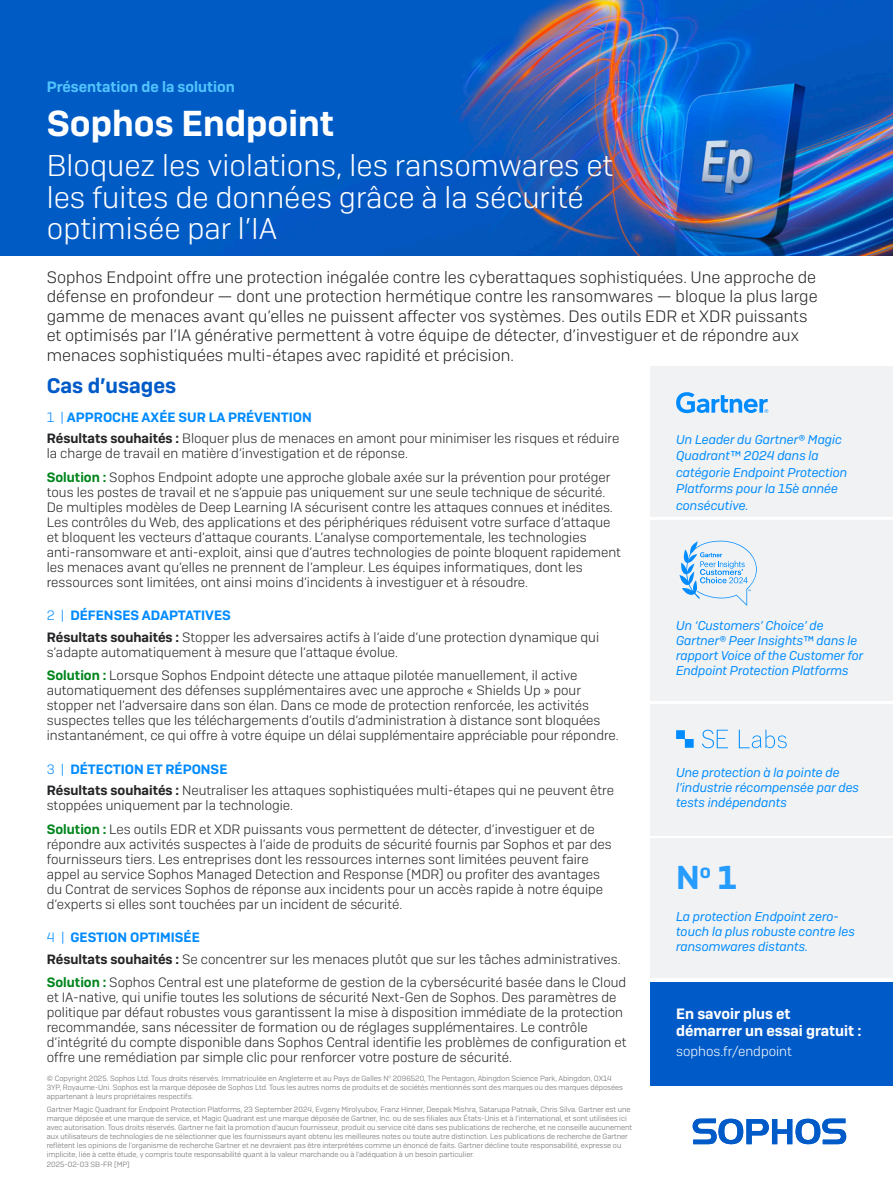
<style>
.page{position:relative;width:893px;height:1191px;background:#fff}
.page>*{position:absolute;margin:0;border:0;box-sizing:border-box;transform-origin:0 0}
.Title_-_Product_Name{font:600 36px "Sophos Sans";color:#fff}
.blue_Highlights_on_the_right_side{font:600 33px "Sophos Sans";color:#269cff}
.SubTitle{font:300 30px/31.5px "Sophos Sans";color:#fff}
.Use_Cases_-_Blue_HDL{font:600 21px "Sophos Sans";color:#005bc8}
.Intro_Copy{font:300 16.5px/19.5px "Sophos Sans";color:#242527}
.CTA_HDL{font:600 15px/16.5px "Sophos Sans";color:#fff}
.Solution_Brief_-_Top{font:600 15px "Sophos Sans";color:#50c3fc}
.Body_Copy{font:300 13.5px/15px "Sophos Sans";color:#242527}
.Use_Cases_-_SubHDL{font:300 13.5px/15px "Sophos Sans";color:#242527}
.Use_Cases_-_SubHDL-2{font:600 13.5px "Sophos Sans";color:#008bff}
.CTA_HDL-2{font:300 13.5px "Sophos Sans";color:#fff}
.blue_Highlights_on_the_right_side-2{font:italic 12.75px/15px "Sophos Sans";color:#008bff}
.Signature{font:300 7.5px/9px "Sophos Sans";color:#696a6b}
.s1{font-weight:300}
.s2{font-weight:600}
.s3{font-weight:600;color:#00851d}
</style>
<div class="page">
<img style="left:0;top:0;width:893px;height:255px">
<div style="left:651px;top:982px;width:242px;height:104px;background:#005bc8"></div>
<div style="left:651px;top:704px;width:242px;height:131px;background:#f0f2f4"></div>
<svg style="left:702px;top:729px;width:26px;height:19px"></svg>
<svg style="left:739px;top:729px;width:48px;height:19px"></svg>
<svg style="left:676px;top:730px;width:18px;height:17px"></svg>
<div style="left:651px;top:367px;width:242px;height:334px;background:#f0f2f4"></div>
<svg style="left:676px;top:392px;width:92px;height:21px"></svg>
<div style="left:651px;top:838px;width:242px;height:139px;background:#f0f2f4"></div>
<svg style="left:693px;top:1118px;width:153px;height:26px"></svg>
<hr style="left:649px;top:517px;width:244px;height:3px;background:#fff">
<svg style="left:679px;top:541px;width:78px;height:64px"></svg>
<p class="Solution_Brief_-_Top" style="left:47px;top:78px;width:190px">Présentation de la solution</p>
<p class="Title_-_Product_Name" style="left:47px;top:101px;width:289px">Sophos Endpoint</p>
<p class="SubTitle" style="left:47px;top:150px;width:568px">Bloquez les violations, les ransomwares et les fuites de données grâce à la sécurité optimisée par l’IA</p>
<p class="Intro_Copy" style="left:47px;top:267px;width:772px">Sophos Endpoint offre une protection inégalée contre les cyberattaques sophistiquées. Une approche de défense en profondeur — dont une protection hermétique contre les ransomwares — bloque la plus large gamme de menaces avant qu’elles ne puissent affecter vos systèmes. Des outils EDR et XDR puissants et optimisés par l’IA générative permettent à votre équipe de détecter, d’investiguer et de répondre aux menaces sophistiquées multi-étapes avec rapidité et précision.</p>
<p class="Use_Cases_-_Blue_HDL" style="left:47px;top:372px;width:131px">Cas d’usages</p>
<p class="Use_Cases_-_SubHDL-2" style="left:47px;top:409px;width:267px"><span class="s1">1 |</span> APPROCHE AXÉE SUR LA PRÉVENTION</p>
<p class="Body_Copy" style="left:47px;top:431px;width:574px"><span class="s2">Résultats souhaités :</span> Bloquer plus de menaces en amont pour minimiser les risques et réduire la charge de travail en matière d’investigation et de réponse.</p>
<p class="Body_Copy" style="left:47px;top:469px;width:576px"><span class="s3">Solution :</span> Sophos Endpoint adopte une approche globale axée sur la prévention pour protéger tous les postes de travail et ne s’appuie pas uniquement sur une seule technique de sécurité.<br>De multiples modèles de Deep Learning IA sécurisent contre les attaques connues et inédites.<br>Les contrôles du Web, des applications et des périphériques réduisent votre surface d’attaque et bloquent les vecteurs d’attaque courants. L’analyse comportementale, les technologies anti-ransomware et anti-exploit, ainsi que d’autres technologies de pointe bloquent rapidement les menaces avant qu’elles ne prennent de l’ampleur. Les équipes informatiques, dont les ressources sont limitées, ont ainsi moins d’incidents à investiguer et à résoudre.</p>
<p class="Use_Cases_-_SubHDL-2" style="left:47px;top:607px;width:186px"><span class="s1">2 |</span> DÉFENSES ADAPTATIVES</p>
<p class="Body_Copy" style="left:47px;top:629px;width:554px"><span class="s2">Résultats souhaités :</span> Stopper les adversaires actifs à l’aide d’une protection dynamique qui s’adapte automatiquement à mesure que l’attaque évolue.</p>
<p class="Use_Cases_-_SubHDL" style="left:47px;top:668px;width:573px"><span class="s3">Solution :</span> Lorsque Sophos Endpoint détecte une attaque pilotée manuellement, il active automatiquement des défenses supplémentaires avec une approche « Shields Up » pour stopper net l’adversaire dans son élan. Dans ce mode de protection renforcée, les activités suspectes telles que les téléchargements d’outils d’administration à distance sont bloquées instantanément, ce qui offre à votre équipe un délai supplémentaire appréciable pour répondre.</p>
<p class="Use_Cases_-_SubHDL-2" style="left:47px;top:760px;width:182px"><span class="s1">3 |</span> DÉTECTION ET RÉPONSE</p>
<p class="Body_Copy" style="left:47px;top:782px;width:569px"><span class="s2">Résultats souhaités :</span> Neutraliser les attaques sophistiquées multi-étapes qui ne peuvent être stoppées uniquement par la technologie.</p>
<p class="Body_Copy" style="left:47px;top:821px;width:566px"><span class="s3">Solution :</span> Les outils EDR et XDR puissants vous permettent de détecter, d’investiguer et de répondre aux activités suspectes à l’aide de produits de sécurité fournis par Sophos et par des fournisseurs tiers. Les entreprises dont les ressources internes sont limitées peuvent faire appel au service Sophos Managed Detection and Response (MDR) ou profiter des avantages du Contrat de services Sophos de réponse aux incidents pour un accès rapide à notre équipe d’experts si elles sont touchées par un incident de sécurité.</p>
<p class="Use_Cases_-_SubHDL-2" style="left:47px;top:929px;width:155px"><span class="s1">4 |</span> GESTION OPTIMISÉE</p>
<p class="Body_Copy" style="left:47px;top:951px;width:575px"><span class="s2">Résultats souhaités :</span> Se concentrer sur les menaces plutôt que sur les tâches administratives.</p>
<p class="Body_Copy" style="left:47px;top:974px;width:581px"><span class="s3">Solution :</span> Sophos Central est une plateforme de gestion de la cybersécurité basée dans le Cloud et IA-native, qui unifie toutes les solutions de sécurité Next-Gen de Sophos. Des paramètres de politique par défaut robustes vous garantissent la mise à disposition immédiate de la protection recommandée, sans nécessiter de formation ou de réglages supplémentaires. Le contrôle d’intégrité du compte disponible dans Sophos Central identifie les problèmes de configuration et offre une remédiation par simple clic pour renforcer votre posture de sécurité.</p>
<p class="Signature" style="left:47px;top:1073px;width:578px">© Copyright 2025. Sophos Ltd. Tous droits réservés. Immatriculée en Angleterre et au Pays de Galles N<sup>o</sup> 2096520, The Pentagon, Abingdon Science Park, Abingdon, OX14<br>3YP, Royaume-Uni. Sophos est la marque déposée de Sophos Ltd. Tous les autres noms de produits et de sociétés mentionnés sont des marques ou des marques déposées appartenant à leurs propriétaires respectifs.</p>
<p class="Signature" style="left:47px;top:1105px;width:587px">Gartner Magic Quadrant for Endpoint Protection Platforms, 23 September 2024, Evgeny Mirolyubov, Franz Hinner, Deepak Mishra, Satarupa Patnaik, Chris Silva. Gartner est une marque déposée et une marque de service, et Magic Quadrant est une marque déposée de Gartner, Inc. ou de ses filiales aux États-Unis et à l’international, et sont utilisées ici avec autorisation. Tous droits réservés. Gartner ne fait la promotion d’aucun fournisseur, produit ou service cité dans ses publications de recherche, et ne conseille aucunement aux utilisateurs de technologies de ne sélectionner que les fournisseurs ayant obtenu les meilleures notes ou toute autre distinction. Les publications de recherche de Gartner reflètent les opinions de l’organisme de recherche Gartner et ne devraient pas être interprétées comme un énoncé de faits. Gartner décline toute responsabilité, expresse ou implicite, liée à cette étude, y compris toute responsabilité quant à la valeur marchande ou à l’adéquation à un besoin particulier.</p>
<p class="Signature" style="left:47px;top:1159px;width:84px">2025-02-03 SB-FR (MP)</p>
<p class="blue_Highlights_on_the_right_side-2" style="left:676px;top:431px;width:173px;line-height:16.5px">Un Leader du Gartner® Magic<br>Quadrant™ 2024 dans la catégorie Endpoint Protection<br>Platforms pour la 15è année consécutive.</p>
<p class="blue_Highlights_on_the_right_side-2" style="left:676px;top:618px;width:189px">Un ‘Customers’ Choice’ de<br>Gartner® Peer Insights™ dans le rapport Voice of the Customer for<br>Endpoint Protection Platforms</p>
<p class="blue_Highlights_on_the_right_side-2" style="left:676px;top:765px;width:184px">Une protection à la pointe de l’industrie récompensée par des tests indépendants</p>
<p class="blue_Highlights_on_the_right_side" style="left:676px;top:856px;width:62px">N<sup>o</sup> 1</p>
<p class="blue_Highlights_on_the_right_side-2" style="left:676px;top:908px;width:180px">La protection Endpoint zero&shy;touch la plus robuste contre les ransomwares distants.</p>
<p class="CTA_HDL" style="left:676px;top:1005px;width:187px">En savoir plus et<br>démarrer un essai gratuit :</p>
<p class="CTA_HDL-2" style="left:676px;top:1043px;width:117px">sophos.fr/endpoint</p>
</div>
